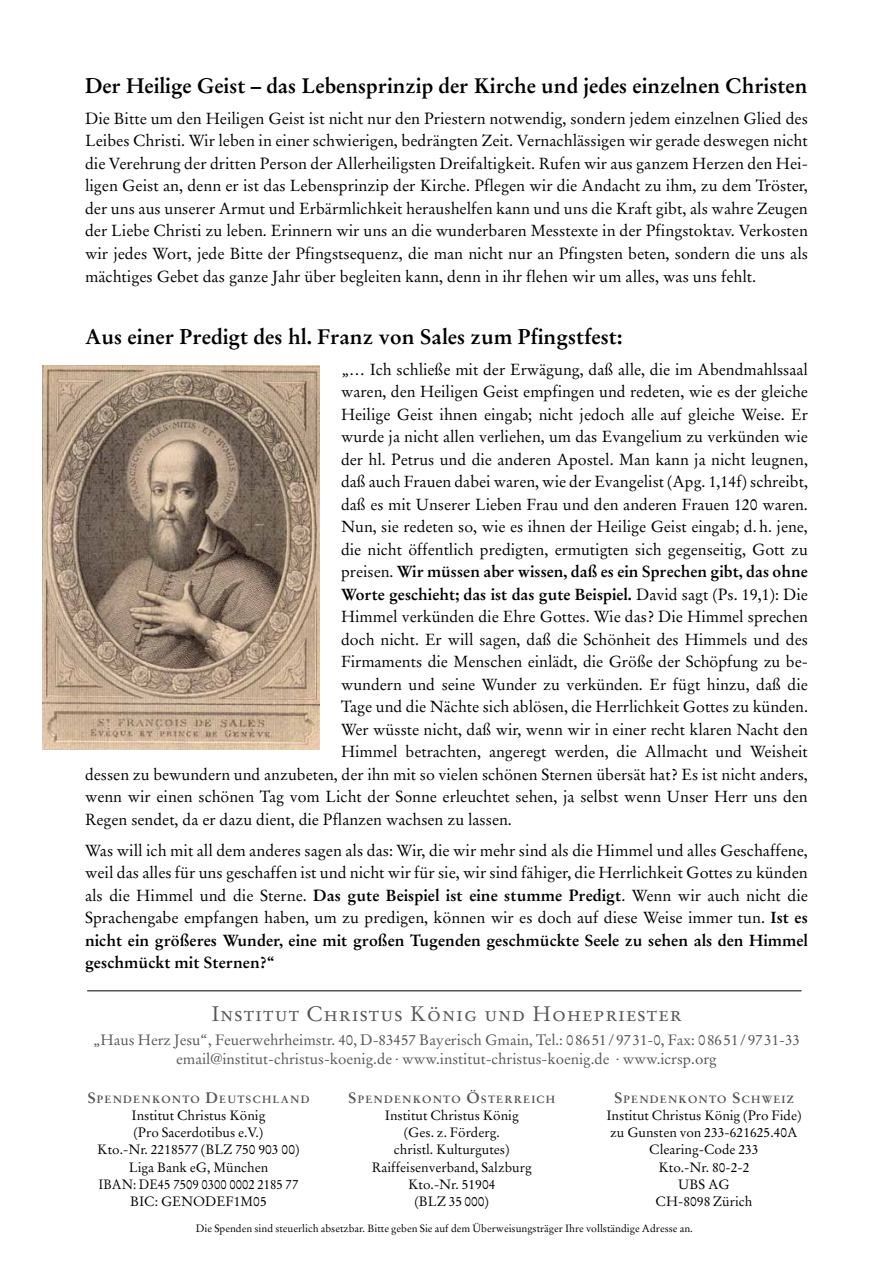
<style>
.page{position:relative;width:893px;height:1263px;background:#fff}
.page>*{position:absolute;margin:0;border:0;box-sizing:border-box;transform-origin:0 0}
.t1{font:700 21px "Stempel Garamond";color:#000}
.t2{font:21px "Stempel Garamond Roman SC";letter-spacing:.05em;color:#565656}
.t3{font:16.05px/22.5px "Stempel Garamond";color:#000;text-align:justify}
.t4{font:700 16.05px "Stempel Garamond";color:#000}
.t5{font:15px/19.5px "Stempel Garamond";color:#565656;text-align:center}
.t6{font:13.5px/17.2px "Stempel Garamond";color:#000;text-align:center}
.t7{font:10.5px "Stempel Garamond";color:#000}
.t8{font:700 10.5px "Stempel Garamond";letter-spacing:.115em;color:#565656}
.s1{font-weight:400}
.s2{font-weight:700}
.s3{font-size:15px}
</style>
<div class="page">
<hr style="left:87px;top:990px;width:714px;height:1px;background:#000">
<img style="left:43px;top:366px;width:277px;height:384px">
<h1 class="t1" style="left:85px;top:73px;width:724px">Der Heilige Geist – das Lebensprinzip der Kirche und jedes einzelnen Christen</h1>
<p class="t3" style="left:85px;top:107px;width:724px">Die Bitte um den Heiligen Geist ist nicht nur den Priestern notwendig, sondern jedem einzelnen Glied des Leibes Christi. Wir leben in einer schwierigen, bedrängten Zeit. Vernachlässigen wir gerade deswegen nicht die Verehrung der dritten Person der Allerheiligsten Dreifaltigkeit. Rufen wir aus ganzem Herzen den Hei&shy;ligen Geist an, denn er ist das Lebensprinzip der Kirche. Pflegen wir die Andacht zu ihm, zu dem Tröster, der uns aus unserer Armut und Erbärmlichkeit heraushelfen kann und uns die Kraft gibt, als wahre Zeugen der Liebe Christi zu leben. Erinnern wir uns an die wunderbaren Messtexte in der Pfingstoktav. Verkosten wir jedes Wort, jede Bitte der Pfingstsequenz, die man nicht nur an Pfingsten beten, sondern die uns als mächtiges Gebet das ganze Jahr über begleiten kann, denn in ihr flehen wir um alles, was uns fehlt.</p>
<h1 class="t1" style="left:85px;top:323px;width:539px">Aus einer Predigt des hl. Franz von Sales zum Pfingstfest:</h1>
<p class="t3" style="left:341px;top:358px;width:468px">„… Ich schließe mit der Erwägung, daß alle, die im Abendmahlssaal</p>
<p class="t3" style="left:341px;top:380px;width:468px">waren, den Heiligen Geist empfingen und redeten, wie es der gleiche</p>
<p class="t3" style="left:341px;top:403px;width:468px">Heilige Geist ihnen eingab; nicht jedoch alle auf gleiche Weise. Er</p>
<p class="t3" style="left:341px;top:425px;width:468px">wurde ja nicht allen verliehen, um das Evangelium zu verkünden wie</p>
<p class="t3" style="left:341px;top:448px;width:468px">der hl. Petrus und die anderen Apostel. Man kann ja nicht leugnen,</p>
<p class="t3" style="left:341px;top:470px;width:468px">daß auch Frauen dabei waren, wie der Evangelist (Apg. 1,14f) schreibt,</p>
<p class="t3" style="left:341px;top:493px;width:468px">daß es mit Unserer Lieben Frau und den anderen Frauen 120 waren.</p>
<p class="t3" style="left:341px;top:515px;width:468px">Nun, sie redeten so, wie es ihnen der Heilige Geist eingab; d. h. jene,</p>
<p class="t3" style="left:341px;top:538px;width:468px">die nicht öffentlich predigten, ermutigten sich gegenseitig, Gott zu</p>
<p class="t4" style="left:341px;top:562px;width:468px"><span class="s1">preisen.</span> Wir müssen aber wissen, daß es ein Sprechen gibt, das ohne</p>
<p class="t4" style="left:341px;top:584px;width:468px">Worte geschieht; das ist das gute Beispiel. <span class="s1">David sagt (Ps. 19,1): Die</span></p>
<p class="t3" style="left:341px;top:605px;width:468px">Himmel verkünden die Ehre Gottes. Wie das? Die Himmel sprechen</p>
<p class="t3" style="left:341px;top:628px;width:468px">doch nicht. Er will sagen, daß die Schönheit des Himmels und des</p>
<p class="t3" style="left:341px;top:650px;width:468px">Firmaments die Menschen einlädt, die Größe der Schöpfung zu be-</p>
<p class="t3" style="left:341px;top:673px;width:468px">wundern und seine Wunder zu verkünden. Er fügt hinzu, daß die</p>
<p class="t3" style="left:341px;top:695px;width:468px">Tage und die Nächte sich ablösen, die Herrlichkeit Gottes zu künden.</p>
<p class="t3" style="left:341px;top:718px;width:468px">Wer wüsste nicht, daß wir, wenn wir in einer recht klaren Nacht den</p>
<p class="t3" style="left:341px;top:740px;width:468px">Himmel betrachten, angeregt werden, die Allmacht und Weisheit</p>
<p class="t3" style="left:85px;top:763px;width:724px">dessen zu bewundern und anzubeten, der ihn mit so vielen schönen Sternen übersät hat? Es ist nicht anders,</p>
<p class="t3" style="left:85px;top:785px;width:724px">wenn wir einen schönen Tag vom Licht der Sonne erleuchtet sehen, ja selbst wenn Unser Herr uns den</p>
<p class="t3" style="left:85px;top:808px;width:428px">Regen sendet, da er dazu dient, die Pflanzen wachsen zu lassen.</p>
<p class="t3" style="left:85px;top:839px;width:724px">Was will ich mit all dem anderes sagen als das: Wir, die wir mehr sind als die Himmel und alles Geschaffene, weil das alles für uns geschaffen ist und nicht wir für sie, wir sind fähiger, die Herrlichkeit Gottes zu künden als die Himmel und die Sterne. <span class="s2">Das gute Beispiel ist eine stumme Predigt</span>. Wenn wir auch nicht die Sprachengabe empfangen haben, um zu predigen, können wir es doch auf diese Weise immer tun. <span class="s2">Ist es nicht ein größeres Wunder, eine mit großen Tugenden geschmückte Seele zu sehen als den Himmel geschmückt mit Sternen?“</span></p>
<h1 class="t2" style="left:211px;top:1001px;width:472px">Institut Christus König und Hohepriester</h1>
<p class="t5" style="left:93px;top:1030px;width:709px">„Haus Herz Jesu“, Feuerwehrheimstr. 40, D-83457 Bayerisch Gmain, Tel.: 08651 / 9731-0, Fax: 08651 / 9731-33 email@institut-christus-koenig.de · www.institut-christus-koenig.de · www.icrsp.org</p>
<p class="t8" style="left:87px;top:1092px;width:223px"><span class="s3">S</span>PENDENKONTO <span class="s3">D</span>EUTSCHLAND</p>
<p class="t6" style="left:97px;top:1106px;width:204px">Institut Christus König<br>(Pro Sacerdotibus e.V.)<br>Kto.-Nr. 2218577 (BLZ 750 903 00)<br>Liga Bank eG, München<br>IBAN: DE45 7509 0300 0002 2185 77<br>BIC: GENODEF1M05</p>
<p class="t8" style="left:348px;top:1092px;width:209px"><span class="s3">S</span>PENDENKONTO <span class="s3">Ö</span>STERREICH</p>
<p class="t6" style="left:372px;top:1106px;width:161px">Institut Christus König (Ges. z. Förderg.<br>christl. Kulturgutes)<br>Raiffeisenverband, Salzburg<br>Kto.-Nr. 51904<br>(BLZ 35 000)</p>
<p class="t7" style="left:196px;top:1222px;width:499px">Die Spenden sind steuerlich absetzbar. Bitte geben Sie auf dem Überweisungsträger Ihre vollständige Adresse an.</p>
<p class="t8" style="left:614px;top:1092px;width:181px"><span class="s3">S</span>PENDENKONTO <span class="s3">S</span>CHWEIZ</p>
<p class="t6" style="left:606px;top:1106px;width:197px">Institut Christus König (Pro Fide) zu Gunsten von 233-621625.40A<br>Clearing-Code 233<br>Kto.-Nr. 80-2-2<br>UBS AG<br>CH-8098 Zürich</p>
</div>
